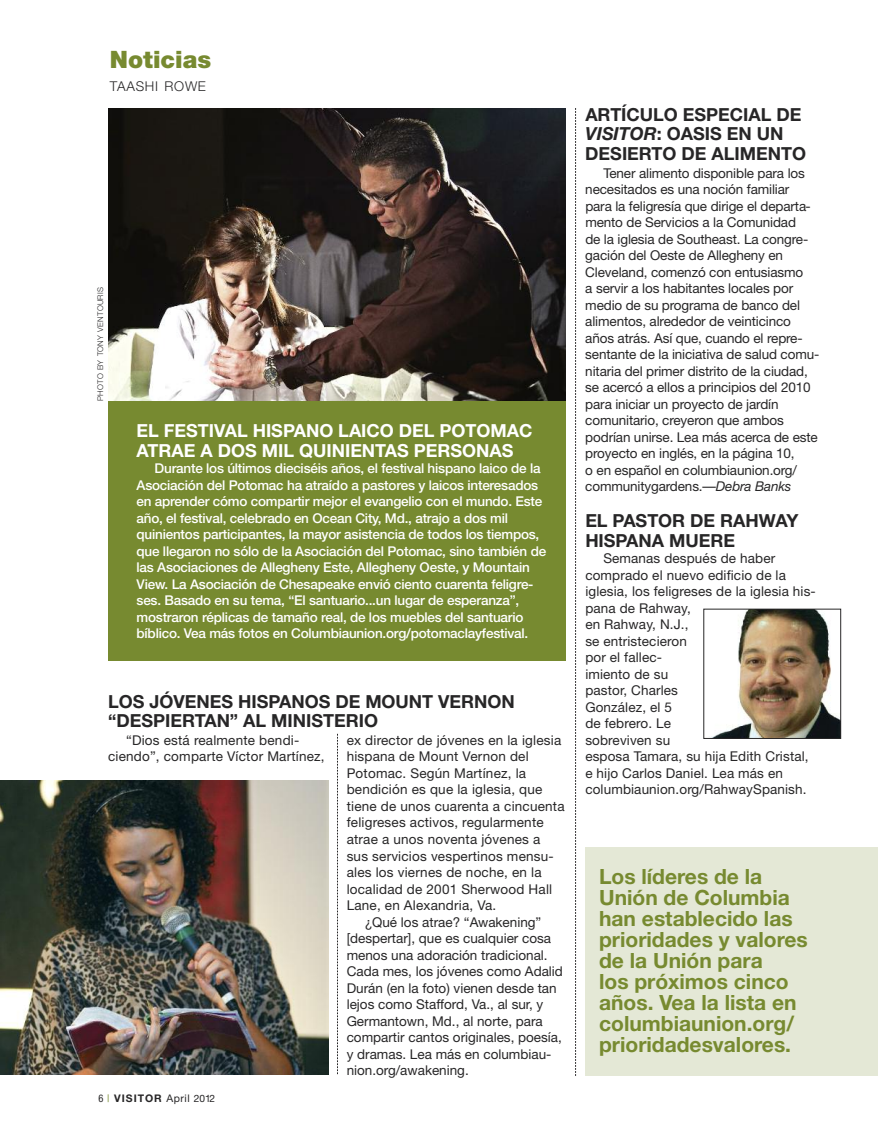
<style>
.page{position:relative;width:878px;height:1148px;background:#fff}
.page>*{position:absolute;margin:0;border:0;box-sizing:border-box;transform-origin:0 0}
.t1{font:900 24px "Helvetica Neue";color:#778a30}
.t2{font:700 21px/21px "Helvetica Neue";color:#778a30}
.t3{font:700 18px/19.5px "Helvetica Neue";color:#272627}
.t4{font:700 18px/19.5px "Helvetica Neue";color:#fff}
.t5{font:13.5px/16.5px "Helvetica Neue";color:#272627}
.t6{font:500 13.5px/16.5px "Helvetica Neue";letter-spacing:-.015em;color:#fff}
.t7{font:300 13.5px "Helvetica Neue";letter-spacing:.055em;color:#272627}
.t8{font:700 10.5px "Helvetica Neue";letter-spacing:.1em;color:#272627}
.t9{font:300 7.8px "Helvetica Neue";letter-spacing:.03em;color:#272627}
.s1{font-weight:400;font-stretch:condensed}
.s2{font-weight:400;font-stretch:condensed;color:#778a30}
.s3{font-weight:400}
.s4{font-weight:400;font-size:10.2px}
.s5{font-style:italic}
</style>
<div class="page">
<div style="left:585px;top:847px;width:293px;height:228px;background:#e4e8d6"></div>
<div style="left:108px;top:400px;width:458px;height:261px;background:#778a30"></div>
<svg style="left:575px;top:108px;width:1px;height:967px"></svg>
<svg style="left:337px;top:734px;width:1px;height:340px"></svg>
<img style="left:108px;top:108px;width:458px;height:292px">
<img style="left:0;top:780px;width:329px;height:294px">
<img style="left:715px;top:611px;width:123px;height:125px">
<div style="left:703px;top:609px;width:137px;height:129px;border:1px solid #272627"></div>
<h1 class="t1" style="left:110px;top:51px;width:103px">Noticias</h1>
<p class="t7" style="left:110px;top:81px;width:97px">TAASHI ROWE</p>
<p class="t9" style="left:98px;top:401px;width:116px;rotate:-90deg">PHOTO BY TONY VENTOURIS</p>
<h3 class="t4" style="left:136px;top:423px;width:397px">EL FESTIVAL HISPANO LAICO DEL POTOMAC<br>ATRAE A DOS MIL QUINIENTAS PERSONAS</h3>
<p class="t6" style="left:136px;top:461px;width:411px;text-indent:18px">Durante los últimos dieciséis años, el festival hispano laico de la Asociación del Potomac ha atraído a pastores y laicos interesados en aprender cómo compartir mejor el evangelio con el mundo. Este año, el festival, celebrado en Ocean City, Md., atrajo a dos mil quinientos participantes, la mayor asistencia de todos los tiempos, que llegaron no sólo de la Asociación del Potomac, sino también de las Asociaciones de Allegheny Este, Allegheny Oeste, y Mountain View. La Asociación de Chesapeake envió ciento cuarenta feligre&shy;ses. Basado en su tema, “El santuario...un lugar de esperanza”, mostraron réplicas de tamaño real, de los muebles del santuario bíblico. Vea más fotos en Columbiaunion.org/potomaclayfestival.</p>
<h3 class="t3" style="left:108px;top:693px;width:408px">LOS JÓVENES HISPANOS DE MOUNT VERNON “DESPIERTAN” AL MINISTERIO</h3>
<p class="t5" style="left:108px;top:733px;width:218px;text-align:center">“Dios está realmente bendi&shy;ciendo”, comparte Víctor Martínez,</p>
<p class="t5" style="left:347px;top:733px;width:216px">ex director de jóvenes en la iglesia</p>
<p class="t5" style="left:347px;top:749px;width:183px">hispana de Mount Vernon del</p>
<p class="t5" style="left:347px;top:766px;width:181px">Potomac. Según Martínez, la</p>
<p class="t5" style="left:347px;top:782px;width:197px">bendición es que la iglesia, que</p>
<p class="t5" style="left:347px;top:799px;width:219px">tiene de unos cuarenta a cincuenta</p>
<p class="t5" style="left:347px;top:815px;width:198px">feligreses activos, regularmente</p>
<p class="t5" style="left:347px;top:832px;width:195px">atrae a unos noventa jóvenes a</p>
<p class="t5" style="left:347px;top:848px;width:208px">sus servicios vespertinos mensu-</p>
<p class="t5" style="left:347px;top:865px;width:196px">ales los viernes de noche, en la</p>
<p class="t5" style="left:347px;top:881px;width:207px">localidad de 2001 Sherwood Hall</p>
<p class="t5" style="left:347px;top:898px;width:151px">Lane, en Alexandria, Va.</p>
<p class="t5" style="left:365px;top:914px;width:178px">¿Qué los atrae? “Awakening”</p>
<p class="t5" style="left:347px;top:931px;width:206px">[despertar], que es cualquier cosa</p>
<p class="t5" style="left:347px;top:947px;width:202px">menos una adoración tradicional.</p>
<p class="t5" style="left:347px;top:964px;width:218px">Cada mes, los jóvenes como Adalid</p>
<p class="t5" style="left:347px;top:980px;width:211px">Durán (en la foto) vienen desde tan</p>
<p class="t5" style="left:347px;top:997px;width:198px">lejos como Stafford, Va., al sur, y</p>
<p class="t5" style="left:347px;top:1013px;width:198px">Germantown, Md., al norte, para</p>
<p class="t5" style="left:347px;top:1030px;width:217px">compartir cantos originales, poesía,</p>
<p class="t5" style="left:347px;top:1046px;width:206px">y dramas. Lea más en columbiau-</p>
<p class="t5" style="left:347px;top:1063px;width:124px">nion.org/awakening.</p>
<p class="t8" style="left:99px;top:1094px;width:118px"><span class="s1">6</span> <span class="s2">|</span> VISITOR <span class="s3">April</span> <span class="s4">2012</span></p>
<h3 class="t3" style="left:585px;top:106px;width:222px">ARTÍCULO ESPECIAL DE<br><span class="s5">VISITOR</span>: OASIS EN UN<br>DESIERTO DE ALIMENTO</h3>
<p class="t5" style="left:585px;top:166px;width:235px;text-indent:18px">Tener alimento disponible para los necesitados es una noción familiar para la feligresía que dirige el departa&shy;mento de Servicios a la Comunidad<br>de la iglesia de Southeast. La congre&shy;gación del Oeste de Allegheny en Cleveland, comenzó con entusiasmo<br>a servir a los habitantes locales por medio de su programa de banco del alimentos, alrededor de veinticinco años atrás. Así que, cuando el repre&shy;sentante de la iniciativa de salud comu&shy;nitaria del primer distrito de la ciudad, se acercó a ellos a principios del 2010 para iniciar un proyecto de jardín comunitario, creyeron que ambos podrían unirse. Lea más acerca de este proyecto en inglés, en la página 10,<br>o en español en columbiaunion.org/ communitygardens.—<span class="s5">Debra Banks</span></p>
<h3 class="t3" style="left:585px;top:512px;width:215px">EL PASTOR DE RAHWAY<br>HISPANA MUERE</h3>
<p class="t5" style="left:585px;top:551px;width:232px;text-indent:18px">Semanas después de haber comprado el nuevo edificio de la iglesia, los feligreses de la iglesia his&shy;pana de Rahway,<br>en Rahway, N.J.,<br>se entristecieron<br>por el fallec-<br>imiento de su<br>pastor, Charles<br>González, el 5<br>de febrero. Le<br>sobreviven su<br>esposa Tamara, su hija Edith Cristal, e hijo Carlos Daniel. Lea más en columbiaunion.org/RahwaySpanish.</p>
<h2 class="t2" style="left:599px;top:868px;width:210px">Los líderes de la<br>Unión de Columbia han establecido las prioridades y valores de la Unión para<br>los próximos cinco años. Vea la lista en columbiaunion.org/ prioridadesvalores.</h2>
</div>
